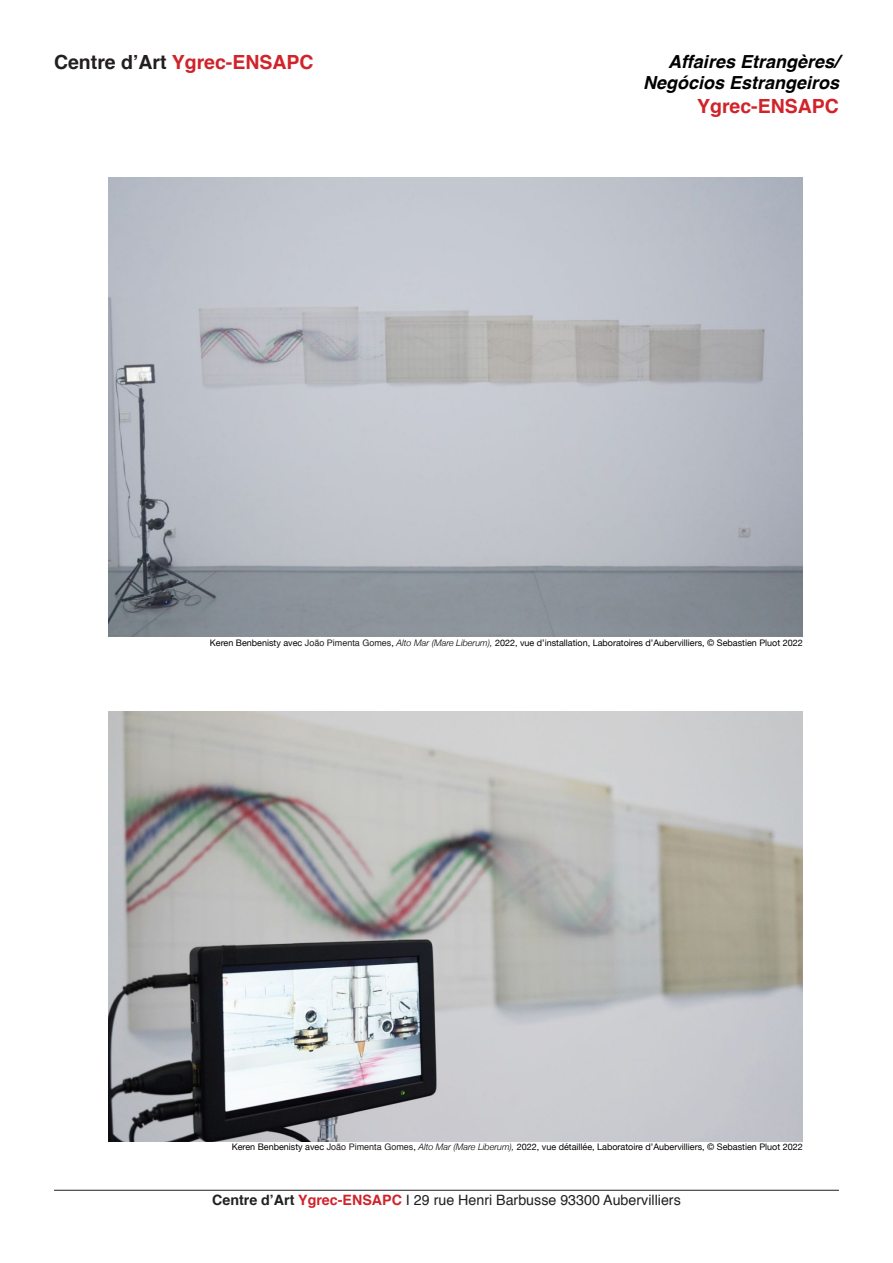
<style>
.page{position:relative;width:893px;height:1263px;background:#fff}
.page>*{position:absolute;margin:0;border:0;box-sizing:border-box;transform-origin:0 0}
.t1{font:700 19.5px "Helvetica";color:#d1232a}
.t2{font:italic 700 18px "Helvetica";color:#000}
.t3{font:14.25px "Helvetica";color:#231f20}
.t4{font:9px "Helvetica Neue";color:#000}
.s1{color:#231f20}
.s2{font-family:"Helvetica";color:#231f20}
.s3{font-weight:300;font-style:italic}
.s4{font-weight:700}
.s5{font-weight:700;color:#d1232a}
</style>
<div class="page">
<hr style="left:54px;top:1190px;width:785px;height:1px;background:#231f20">
<img style="left:108px;top:177px;width:695px;height:460px">
<img style="left:108px;top:712px;width:695px;height:429px">
<p class="t1" style="left:54px;top:46px;width:261px"><span class="s1">Centre d’Art</span> Ygrec-ENSAPC</p>
<p class="t2" style="left:668px;top:46px;width:173px">Affaires Etrangères/</p>
<p class="t2" style="left:643px;top:68px;width:198px">Negócios Estrangeiros</p>
<p class="t1" style="left:697px;top:90px;width:143px">Ygrec-ENSAPC</p>
<p class="t4" style="left:210px;top:636px;width:594px">Keren Benbenisty avec <span class="s2">João Pimenta Gomes</span>, <span class="s3">Alto Mar (Mare Liberum),</span> 2022, vue d’installation, Laboratoires d’Aubervilliers, © Sebastien Pluot 2022</p>
<p class="t4" style="left:232px;top:1141px;width:573px">Keren Benbenisty avec <span class="s2">João Pimenta Gomes</span>, <span class="s3">Alto Mar (Mare Liberum),</span> 2022, vue détaillée, Laboratoire d’Aubervilliers, © Sebastien Pluot 2022</p>
<p class="t3" style="left:212px;top:1188px;width:470px"><span class="s4">Centre d’Art</span> <span class="s5">Ygrec-ENSAPC</span> I 29 rue Henri Barbusse 93300 Aubervilliers</p>
</div>
